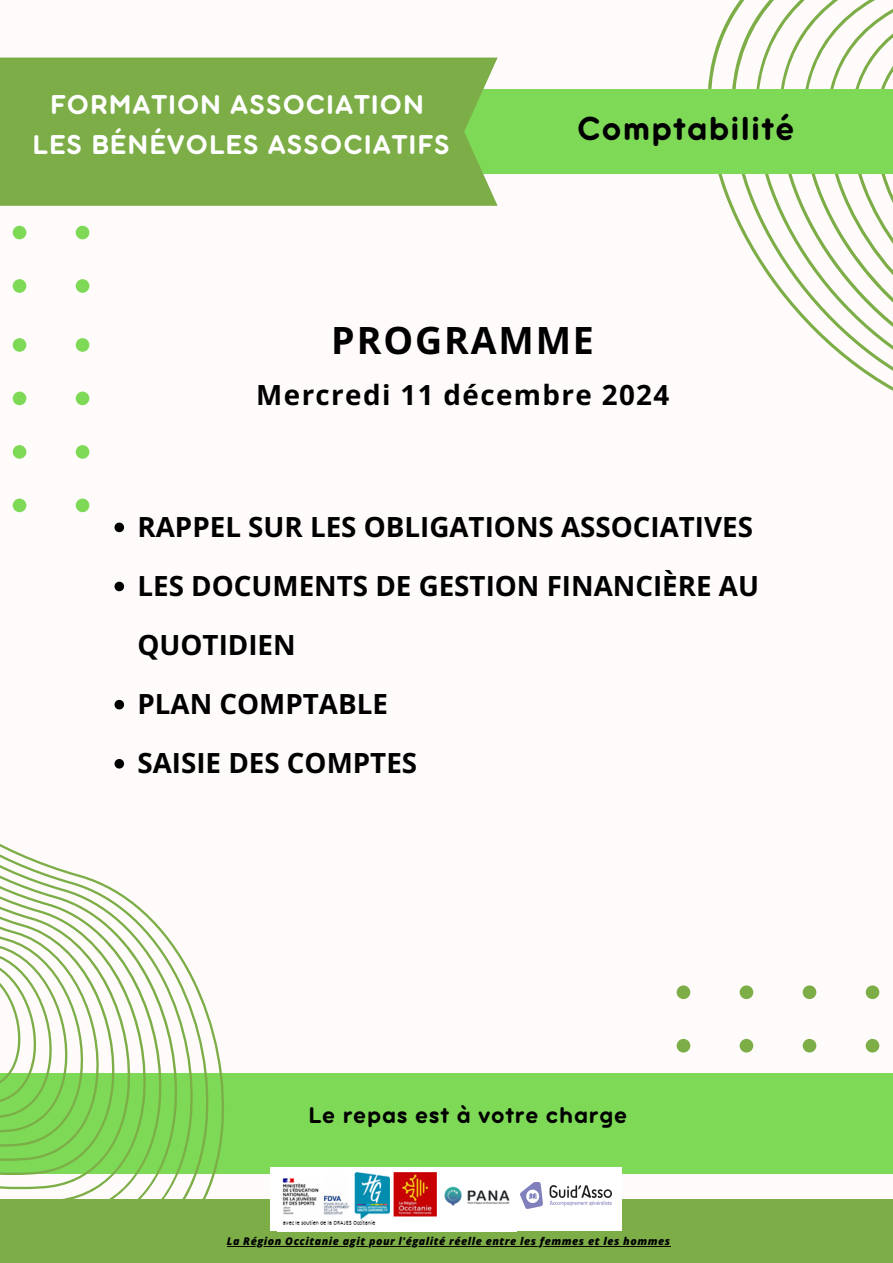
<style>
.page{position:relative;width:893px;height:1263px;background:#fff}
.page>*{position:absolute;margin:0;border:0;box-sizing:border-box;transform-origin:0 0}
.t1{font:700 37.5px "Open Sans";letter-spacing:.05em;color:#000}
.t2{font:36px "Aristotelica Pro Tx Bld";letter-spacing:.035em;color:#000}
.t3{font:29.55px/40.3px "Aristotelica Pro Tx Bld";letter-spacing:.035em;color:#fff;text-align:center}
.t4{font:700 27.75px/59.1px "Open Sans";color:#000}
.t5{font:700 27.75px "Open Sans";letter-spacing:.05em;color:#000}
.t6{font:24.75px "Aristotelica Pro Tx Bld";letter-spacing:.035em;color:#000}
.t7{font:italic 800 10.65px "Open Sans";letter-spacing:.05em;color:#000}
</style>
<div class="page">
<div style="left:0;top:0;width:893px;height:1262px;background:#fffbfb"></div>
<svg style="left:708px;top:0;width:185px;height:391px"></svg>
<div style="left:278px;top:89px;width:615px;height:85px;background:#7ed957"></div>
<svg style="left:12px;top:225px;width:77px;height:68px"></svg>
<div style="left:0;top:1072px;width:893px;height:101px;background:#7ed957"></div>
<svg style="left:676px;top:985px;width:203px;height:68px"></svg>
<div style="left:0;top:1199px;width:893px;height:63px;background:#7cad47"></div>
<svg style="left:0;top:763px;width:228px;height:484px"></svg>
<svg style="left:12px;top:338px;width:77px;height:174px"></svg>
<svg style="left:114px;top:522px;width:10px;height:10px"></svg>
<svg style="left:114px;top:581px;width:10px;height:10px"></svg>
<svg style="left:114px;top:699px;width:10px;height:10px"></svg>
<svg style="left:114px;top:759px;width:10px;height:9px"></svg>
<div style="left:270px;top:1167px;width:352px;height:64px;background:#fff"></div>
<img style="left:282px;top:1172px;width:228px;height:53px">
<img style="left:521px;top:1182px;width:91px;height:26px">
<div style="left:0;top:58px;width:497px;height:148px;background:#7cad47"></div>
<hr style="left:227px;top:1245px;width:443px;height:1px;background:#000">
<p class="t3" style="left:33px;top:87px;width:419px">FORMATION ASSOCIATION<br>LES BÉNÉVOLES ASSOCIATIFS</p>
<p class="t2" style="left:577px;top:117px;width:218px">Comptabilité</p>
<h1 class="t1" style="left:331px;top:313px;width:264px">PROGRAMME</h1>
<p class="t5" style="left:256px;top:375px;width:414px">Mercredi 11 décembre 2024</p>
<p class="t4" style="left:137px;top:496px;width:623px">RAPPEL SUR LES OBLIGATIONS ASSOCIATIVES<br>LES DOCUMENTS DE GESTION FINANCIÈRE AU<br>QUOTIDIEN<br>PLAN COMPTABLE<br>SAISIE DES COMPTES</p>
<p class="t6" style="left:308px;top:1106px;width:320px">Le repas est à votre charge</p>
<p class="t7" style="left:227px;top:1233px;width:445px">La Région Occitanie agit pour l'égalité réelle entre les femmes et les hommes</p>
</div>
